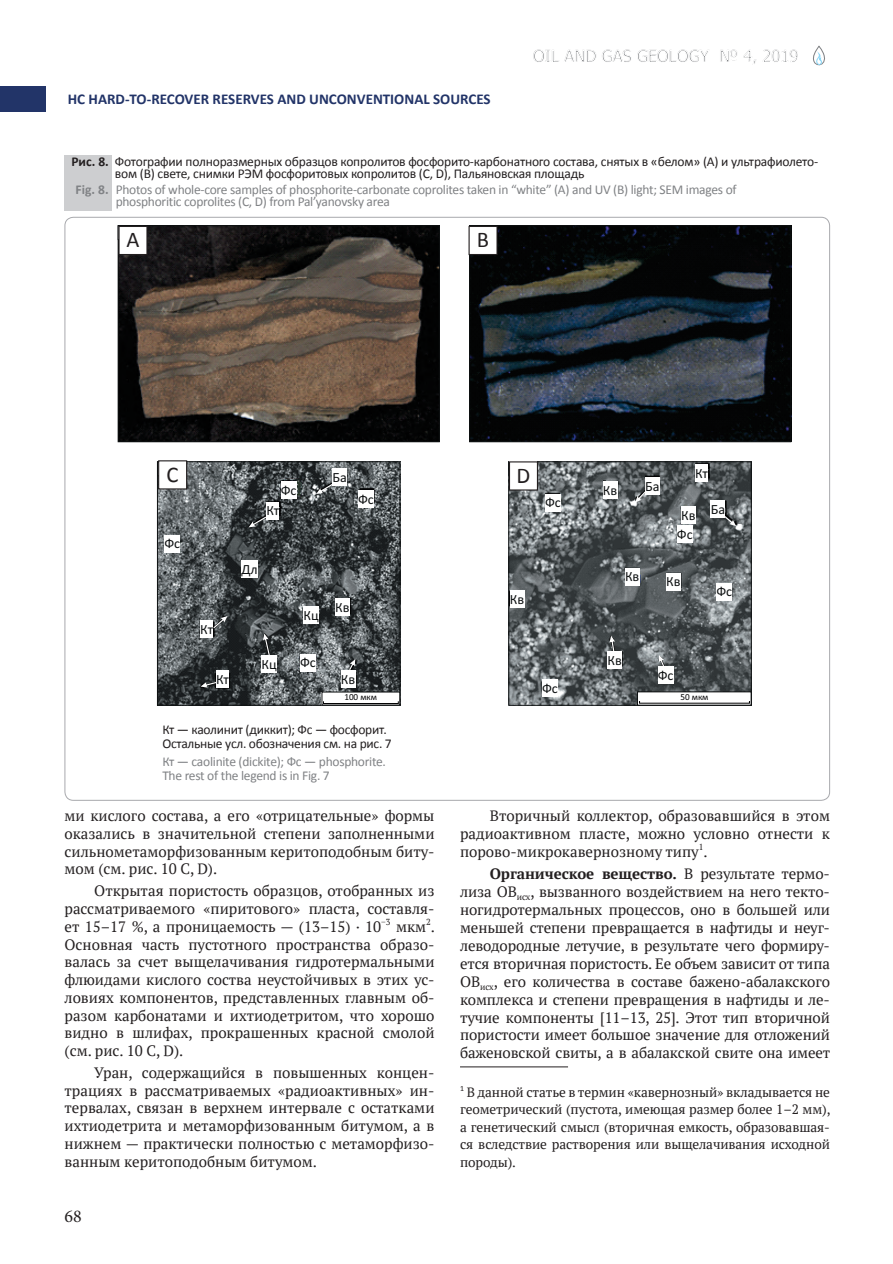
<style>
.page{position:relative;width:893px;height:1264px;background:#fff}
.page>*{position:absolute;margin:0;border:0;box-sizing:border-box;transform-origin:0 0}
.t1{font:22.5px "Calibri";color:#231f20}
.t2{font:18px "Minion Pro";color:#231f20}
.t3{font:16.5px "Tahoma";color:#808285}
.ТЕКСТ{font:15px/17.7px "PT Serif";letter-spacing:-.01em;color:#231f20;text-align:justify}
.t4{font:700 15px "Calibri";color:#223468}
.t5{font:14.1px "Calibri";color:#0e1112}
.ТЕКСТ-2{font:13.5px "Calibri";letter-spacing:-.015em;color:#231f20}
.t6{font:13.5px/12px "Calibri";letter-spacing:-.02em;color:#808285}
.Стиль_абзаца_1{font:13.5px/17.4px "PT Serif";letter-spacing:-.01em;color:#231f20;text-align:justify}
.t7{font:700 13.5px "Calibri";color:#808285}
.t8{font:9.15px "Calibri";color:#030304}
.ТЕКСТ-3{font:8.7px "PT Serif";color:#231f20}
.Стиль_абзаца_1-2{font:7.8px "Calibri";color:#231f20}
.s1{font-weight:700}
</style>
<div class="page">
<svg style="left:813px;top:46px;width:12px;height:20px"></svg>
<div style="left:0;top:86px;width:46px;height:25px;background:#223468"></div>
<hr style="left:460px;top:1066px;width:108px;height:1px;background:#231f20">
<div style="left:64px;top:155px;width:48px;height:55px;background:#cdced0"></div>
<img style="left:120px;top:227px;width:317px;height:213px">
<img style="left:471px;top:227px;width:318px;height:213px">
<div style="left:118px;top:225px;width:321px;height:217px;border:1px solid #0e1112"></div>
<div style="left:469px;top:225px;width:322px;height:217px;border:1px solid #0e1112"></div>
<img style="left:510px;top:461px;width:242px;height:244px">
<div style="left:637px;top:691px;width:114px;height:14px;background:#fff"></div>
<div style="left:637px;top:691px;width:114px;height:14px;border:1px solid #0e1112"></div>
<div style="left:508px;top:461px;width:243px;height:244px;border:1px solid #0e1112"></div>
<div style="left:545px;top:494px;width:16px;height:17px;background:#fff"></div>
<div style="left:677px;top:525px;width:16px;height:17px;background:#fff"></div>
<div style="left:716px;top:583px;width:16px;height:17px;background:#fff"></div>
<div style="left:542px;top:679px;width:16px;height:17px;background:#fff"></div>
<div style="left:658px;top:666px;width:15px;height:17px;background:#fff"></div>
<div style="left:695px;top:464px;width:13px;height:17px;background:#fff"></div>
<div style="left:603px;top:481px;width:14px;height:17px;background:#fff"></div>
<div style="left:510px;top:590px;width:14px;height:17px;background:#fff"></div>
<div style="left:625px;top:568px;width:14px;height:17px;background:#fff"></div>
<div style="left:666px;top:572px;width:14px;height:18px;background:#fff"></div>
<div style="left:681px;top:506px;width:14px;height:17px;background:#fff"></div>
<div style="left:608px;top:651px;width:14px;height:17px;background:#fff"></div>
<div style="left:645px;top:477px;width:14px;height:17px;background:#fff"></div>
<div style="left:711px;top:500px;width:14px;height:17px;background:#fff"></div>
<svg style="left:635px;top:490px;width:11px;height:12px"></svg>
<svg style="left:609px;top:635px;width:6px;height:16px"></svg>
<svg style="left:659px;top:655px;width:6px;height:11px"></svg>
<svg style="left:724px;top:516px;width:12px;height:10px"></svg>
<div style="left:118px;top:225px;width:15px;height:15px;border:1px solid #0e1112"></div>
<div style="left:470px;top:225px;width:14px;height:15px;border:1px solid #0e1112"></div>
<img style="left:159px;top:463px;width:239px;height:240px">
<div style="left:322px;top:692px;width:78px;height:13px;background:#fff"></div>
<div style="left:322px;top:691px;width:78px;height:14px;border:1px solid #0e1112"></div>
<div style="left:333px;top:468px;width:14px;height:17px;background:#fff"></div>
<div style="left:358px;top:490px;width:16px;height:17px;background:#fff"></div>
<div style="left:281px;top:481px;width:15px;height:18px;background:#fff"></div>
<div style="left:266px;top:502px;width:13px;height:17px;background:#fff"></div>
<div style="left:164px;top:535px;width:16px;height:17px;background:#fff"></div>
<div style="left:200px;top:620px;width:13px;height:17px;background:#fff"></div>
<div style="left:216px;top:670px;width:13px;height:17px;background:#fff"></div>
<div style="left:300px;top:653px;width:16px;height:18px;background:#fff"></div>
<div style="left:242px;top:560px;width:16px;height:18px;background:#fff"></div>
<div style="left:303px;top:606px;width:16px;height:17px;background:#fff"></div>
<div style="left:262px;top:655px;width:15px;height:18px;background:#fff"></div>
<div style="left:335px;top:598px;width:14px;height:18px;background:#fff"></div>
<div style="left:341px;top:670px;width:14px;height:17px;background:#fff"></div>
<svg style="left:316px;top:484px;width:17px;height:10px"></svg>
<svg style="left:249px;top:516px;width:17px;height:11px"></svg>
<svg style="left:213px;top:616px;width:14px;height:12px"></svg>
<svg style="left:263px;top:633px;width:7px;height:22px"></svg>
<svg style="left:201px;top:681px;width:15px;height:6px"></svg>
<svg style="left:349px;top:659px;width:6px;height:11px"></svg>
<div style="left:157px;top:461px;width:243px;height:244px;border:1px solid #0e1112"></div>
<div style="left:119px;top:226px;width:28px;height:28px;background:#fff"></div>
<div style="left:118px;top:226px;width:30px;height:29px;border:1px solid #231f20"></div>
<div style="left:469px;top:226px;width:28px;height:28px;background:#fff"></div>
<div style="left:468px;top:226px;width:30px;height:29px;border:1px solid #231f20"></div>
<div style="left:159px;top:461px;width:28px;height:28px;background:#fff"></div>
<div style="left:158px;top:460px;width:29px;height:29px;border:1px solid #231f20"></div>
<div style="left:509px;top:462px;width:28px;height:28px;background:#fff"></div>
<div style="left:509px;top:461px;width:29px;height:29px;border:1px solid #231f20"></div>
<p class="t4" style="left:68px;top:90px;width:424px">HC HARD-TO-RECOVER RESERVES AND UNCONVENTIONAL SOURCES</p>
<p class="t3" style="left:533px;top:45px;width:267px">OIL AND GAS GEOLOGY № 4, 2019</p>
<p class="ТЕКСТ-2" style="left:71px;top:153px;width:748px"><span class="s1">Рис. 8.</span> Фотографии полноразмерных образцов копролитов фосфорито-карбонатного состава, снятых в «белом» (A) и ультрафиолето-</p>
<p class="t7" style="left:76px;top:181px;width:35px">Fig. 8.</p>
<p class="ТЕКСТ-2" style="left:115px;top:165px;width:471px">вом (B) свете, снимки РЭМ фосфоритовых копролитов (C, D), Пальяновская площадь</p>
<p class="t6" style="left:116px;top:183px;width:622px">Photos of whole-core samples of phosphorite-carbonate coprolites taken in “white” (A) and UV (B) light; SEM images of phosphoritic coprolites (C, D) from Pal’yanovsky area</p>
<p class="t5" style="left:473px;top:223px;width:9px">B</p>
<p class="t1" style="left:126px;top:226px;width:15px">A</p>
<p class="t1" style="left:477px;top:226px;width:14px">B</p>
<p class="t5" style="left:512px;top:459px;width:10px">D</p>
<p class="t1" style="left:167px;top:460px;width:13px">C</p>
<p class="t1" style="left:516px;top:461px;width:15px">D</p>
<p class="t5" style="left:333px;top:468px;width:16px">Ба</p>
<p class="t5" style="left:164px;top:534px;width:17px">Фс</p>
<p class="t5" style="left:281px;top:481px;width:17px">Фс</p>
<p class="t5" style="left:266px;top:501px;width:14px">Кт</p>
<p class="t5" style="left:358px;top:490px;width:17px">Фс</p>
<p class="t5" style="left:242px;top:560px;width:18px">Дл</p>
<p class="t5" style="left:200px;top:620px;width:14px">Кт</p>
<p class="t5" style="left:216px;top:670px;width:14px">Кт</p>
<p class="t5" style="left:262px;top:655px;width:17px">Кц</p>
<p class="t5" style="left:303px;top:606px;width:17px">Кц</p>
<p class="t5" style="left:300px;top:653px;width:17px">Фс</p>
<p class="t5" style="left:335px;top:598px;width:16px">Кв</p>
<p class="t5" style="left:341px;top:670px;width:16px">Кв</p>
<p class="t8" style="left:344px;top:691px;width:34px">100 мкм</p>
<p class="ТЕКСТ-2" style="left:162px;top:721px;width:226px">Кт — каолинит (диккит); Фс — фосфорит.</p>
<p class="ТЕКСТ-2" style="left:162px;top:735px;width:231px">Остальные усл. обозначения см. на рис. 7</p>
<p class="t6" style="left:162px;top:755px;width:225px">Кт — caolinite (dickite); Фс — phosphorite.</p>
<p class="t6" style="left:162px;top:769px;width:169px">The rest of the legend is in Fig. 7</p>
<p class="t5" style="left:510px;top:589px;width:16px">Кв</p>
<p class="t5" style="left:545px;top:493px;width:17px">Фс</p>
<p class="t5" style="left:542px;top:679px;width:17px">Фс</p>
<p class="t5" style="left:603px;top:481px;width:16px">Кв</p>
<p class="t5" style="left:645px;top:477px;width:16px">Ба</p>
<p class="t5" style="left:695px;top:464px;width:14px">Кт</p>
<p class="t5" style="left:681px;top:506px;width:16px">Кв</p>
<p class="t5" style="left:677px;top:525px;width:17px">Фс</p>
<p class="t5" style="left:711px;top:500px;width:16px">Ба</p>
<p class="t5" style="left:625px;top:567px;width:16px">Кв</p>
<p class="t5" style="left:666px;top:572px;width:16px">Кв</p>
<p class="t5" style="left:716px;top:582px;width:17px">Фс</p>
<p class="t5" style="left:608px;top:651px;width:16px">Кв</p>
<p class="t5" style="left:658px;top:666px;width:17px">Фс</p>
<p class="t8" style="left:680px;top:691px;width:30px">50 мкм</p>
<p class="ТЕКСТ" style="left:65px;top:806px;width:371px">ми кислого состава, а его «отрицательные» формы оказались в значительной степени заполненными сильнометаморфизованным керитоподобным биту&shy;мом (см. рис. 10 C, D).</p>
<p class="ТЕКСТ" style="left:65px;top:881px;width:371px;text-indent:30px">Открытая пористость образцов, отобранных из рассматриваемого «пиритового» пласта, составля&shy;ет 15–17 %, а проницаемость — (13–15) · 10</p>
<p class="ТЕКСТ-3" style="left:426px;top:916px;width:6px">2</p>
<p class="ТЕКСТ" style="left:65px;top:935px;width:371px">Основная часть пустотного пространства образо&shy;валась за счет выщелачивания гидротермальными флюидами кислого соства неустойчивых в этих ус&shy;ловиях компонентов, представленных главным об&shy;разом карбонатами и ихтиодетритом, что хорошо видно в шлифах, прокрашенных красной смолой (см. рис. 10 C, D).</p>
<p class="ТЕКСТ" style="left:65px;top:1063px;width:371px;text-indent:30px">Уран, содержащийся в повышенных концен&shy;трациях в рассматриваемых «радиоактивных» ин&shy;тервалах, связан в верхнем интервале с остатками ихтиодетрита и метаморфизованным битумом, а в нижнем — практически полностью с метаморфизо&shy;ванным керитоподобным битумом.</p>
<p class="ТЕКСТ-3" style="left:381px;top:916px;width:11px">−3</p>
<p class="ТЕКСТ" style="left:396px;top:917px;width:40px">мкм .</p>
<p class="t2" style="left:65px;top:1204px;width:19px">68</p>
<p class="ТЕКСТ" style="left:460px;top:806px;width:371px;text-indent:30px">Вторичный коллектор, образовавшийся в этом радиоактивном пласте, можно условно отнести к порово-микрокавернозному типу .</p>
<p class="ТЕКСТ-3" style="left:699px;top:841px;width:6px">1</p>
<p class="ТЕКСТ" style="left:460px;top:864px;width:372px;text-align:left;text-indent:30px"><span class="s1">Органическое вещество.</span> В результате термо&shy;лиза ОВ<sub>исх</sub>, вызванного воздействием на него текто&shy;ногидротермальных процессов, оно в большей или меньшей степени превращается в нафтиды и неуг&shy;леводородные летучие, в результате чего формиру&shy;ется вторичная пористость. Ее объем зависит от типа ОВ<sub>исх</sub>, его количества в составе бажено-абалакского комплекса и степени превращения в нафтиды и ле&shy;тучие компоненты [11–13, 25]. Этот тип вторичной пористости имеет большое значение для отложений баженовской свиты, а в абалакской свите она имеет</p>
<p class="Стиль_абзаца_1-2" style="left:460px;top:1082px;width:5px">1</p>
<p class="Стиль_абзаца_1" style="left:460px;top:1082px;width:372px;text-indent:7px">В данной статье в термин «кавернозный» вкладывается не геометрический (пустота, имеющая размер более 1–2 мм), а генетический смысл (вторичная емкость, образовавшая&shy;ся вследствие растворения или выщелачивания исходной породы).</p>
</div>
